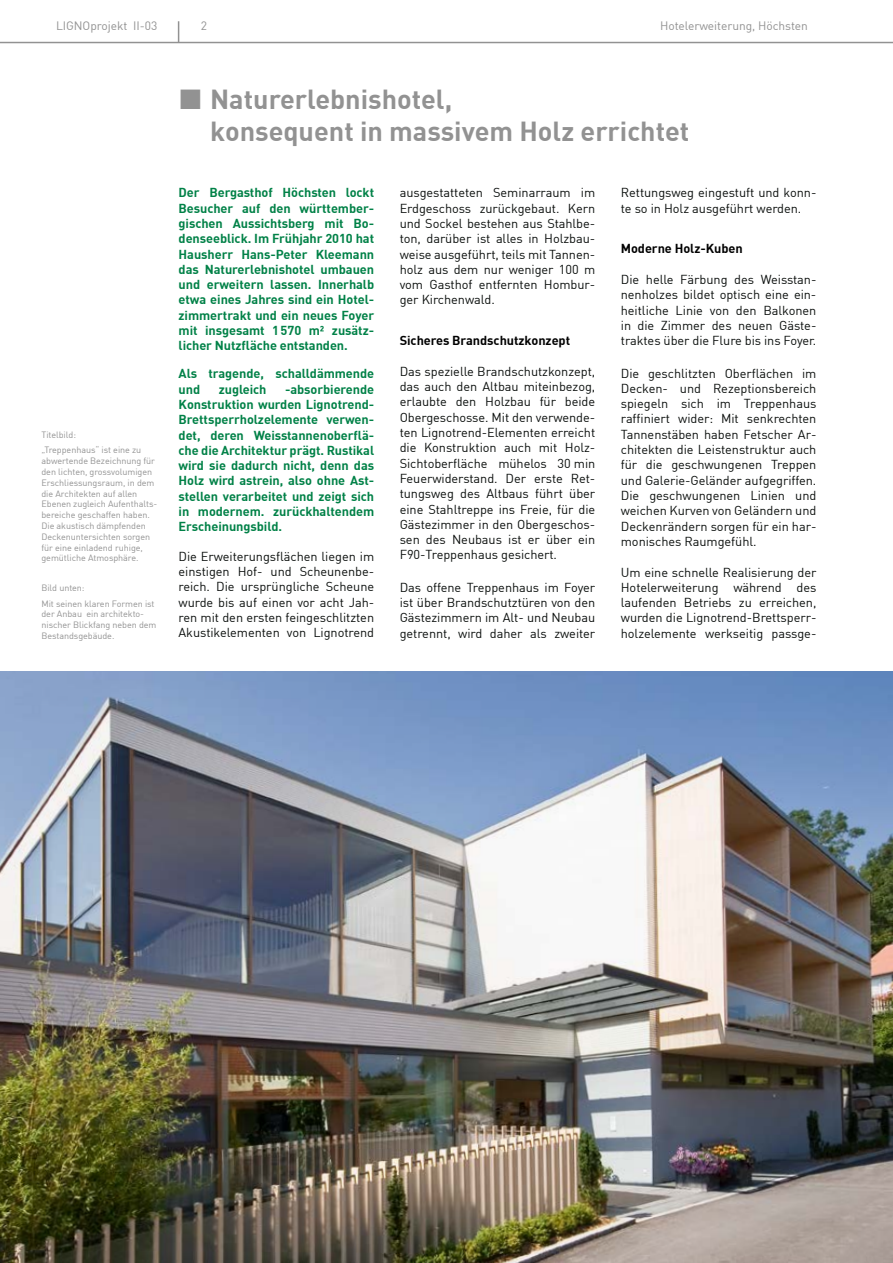
<style>
.page{position:relative;width:893px;height:1263px;background:#fff}
.page>*{position:absolute;margin:0;border:0;box-sizing:border-box;transform-origin:0 0}
.t1{font:700 27px/32.4px "DIN";color:#929292}
.t2{font:12.75px/15.3px "DIN";letter-spacing:-.005em;color:#0c100e;text-align:justify}
.t3{font:700 12.75px/15.3px "DIN";letter-spacing:-.005em;color:#008147;text-align:justify}
.t4{font:700 12.75px "DIN";letter-spacing:-.005em;color:#000}
.t5{font:12px "DIN";letter-spacing:-.005em;color:#929292}
.t6{font:9px/10.8px "DIN";letter-spacing:-.005em;color:#929292}
</style>
<div class="page">
<svg style="left:178px;top:21px;width:1px;height:21px"></svg>
<hr style="left:0;top:42px;width:893px;height:1px;background:#929292">
<img style="left:0;top:672px;width:893px;height:591px">
<p class="t5" style="left:56px;top:18px;width:103px">LIGNOprojekt II-03</p>
<p class="t5" style="left:201px;top:18px;width:8px">2</p>
<p class="t5" style="left:660px;top:18px;width:149px">Hotelerweiterung, Höchsten</p>
<p class="t6" style="left:41px;top:427px;width:101px;line-height:15px">Titelbild:<br>„Treppenhaus“ ist eine zu</p>
<p class="t6" style="left:41px;top:455px;width:117px">abwertende Bezeichnung für den lichten, grossvolumigen<br>Erschliessungsraum, in dem die Architekten auf allen<br>Ebenen zugleich Aufenthalts&shy;bereiche geschaffen haben.<br>Die akustisch dämpfenden<br>Deckenuntersichten sorgen für eine einladend ruhige, gemütliche Atmosphäre.</p>
<p class="t6" style="left:41px;top:580px;width:115px;line-height:15px">Bild unten:<br>Mit seinen klaren Formen ist</p>
<p class="t6" style="left:41px;top:608px;width:117px">der Anbau ein architekto&shy;nischer Blickfang neben dem<br>Bestandsgebäude.</p>
<h1 class="t1" style="left:210px;top:81px;width:481px">Naturerlebnishotel,<br>konsequent in massivem Holz errichtet</h1>
<p class="t3" style="left:179px;top:184px;width:197px">Der Bergasthof Höchsten lockt Besucher auf den württember&shy;gischen Aussichtsberg mit Bo&shy;denseeblick. Im Frühjahr 2010 hat Hausherr Hans-Peter Kleemann das Naturerlebnishotel umbauen und erweitern lassen. Innerhalb etwa eines Jahres sind ein Hotel&shy;zimmertrakt und ein neues Foyer mit insgesamt 1570 m² zusätz&shy;licher Nutzfläche entstanden.</p>
<p class="t3" style="left:179px;top:366px;width:197px">Als tragende, schalldämmende und</p>
<p class="t3" style="left:179px;top:381px;width:197px;text-indent:106px">-absorbierende Konstruktion wurden Lignotrend-Brettsperrholzelemente verwen&shy;det, deren Weisstannenoberflä&shy;che die Architektur prägt. Rustikal wird sie dadurch nicht, denn das Holz wird astrein, also ohne Ast&shy;stellen verarbeitet und zeigt sich in modernem. zurückhaltendem Erscheinungsbild.</p>
<p class="t2" style="left:179px;top:548px;width:197px">Die Erweiterungsflächen liegen im einstigen Hof- und Scheunenbe&shy;reich. Die ursprüngliche Scheune wurde bis auf einen vor acht Jah&shy;ren mit den ersten feingeschlitzten Akustikelementen von Lignotrend</p>
<p class="t3" style="left:219px;top:381px;width:49px">zugleich</p>
<p class="t2" style="left:400px;top:185px;width:197px">ausgestatteten Seminarraum im Erdgeschoss zurückgebaut. Kern und Sockel bestehen aus Stahlbe&shy;ton, darüber ist alles in Holzbau&shy;weise ausgeführt, teils mit Tannen&shy;holz aus dem nur weniger 100 m vom Gasthof entfernten Hombur&shy;ger Kirchenwald.</p>
<p class="t4" style="left:400px;top:332px;width:172px">Sicheres Brandschutzkonzept</p>
<p class="t2" style="left:400px;top:363px;width:197px">Das spezielle Brandschutzkonzept, das auch den Altbau miteinbezog, erlaubte den Holzbau für beide Obergeschosse. Mit den verwende&shy;ten Lignotrend-Elementen erreicht die Konstruktion auch mit Holz-Sichtoberfläche mühelos 30 min Feuerwiderstand. Der erste Ret&shy;tungsweg des Altbaus führt über eine Stahltreppe ins Freie, für die Gästezimmer in den Obergeschos&shy;sen des Neubaus ist er über ein F90-Treppenhaus gesichert.</p>
<p class="t2" style="left:400px;top:579px;width:197px">Das offene Treppenhaus im Foyer ist über Brandschutztüren von den Gästezimmern im Alt- und Neubau getrennt, wird daher als zweiter</p>
<p class="t2" style="left:621px;top:185px;width:197px">Rettungsweg eingestuft und konn&shy;te so in Holz ausgeführt werden.</p>
<p class="t4" style="left:621px;top:240px;width:123px">Moderne Holz-Kuben</p>
<p class="t2" style="left:621px;top:272px;width:197px">Die helle Färbung des Weisstan&shy;nenholzes bildet optisch eine ein&shy;heitliche Linie von den Balkonen in die Zimmer des neuen Gäste&shy;traktes über die Flure bis ins Foyer.</p>
<p class="t2" style="left:621px;top:365px;width:197px">Die geschlitzten Oberflächen im Decken- und Rezeptionsbereich spiegeln sich im Treppenhaus raffiniert wider: Mit senkrechten Tannenstäben haben Fetscher Ar&shy;chitekten die Leistenstruktur auch für die geschwungenen Treppen und Galerie-Geländer aufgegriffen.<br>Die geschwungenen Linien und weichen Kurven von Geländern und Deckenrändern sorgen für ein har&shy;monisches Raumgefühl.</p>
<p class="t2" style="left:621px;top:564px;width:197px">Um eine schnelle Realisierung der Hotelerweiterung während des laufenden Betriebs zu erreichen, wurden die Lignotrend-Brettsperr&shy;holzelemente werkseitig passge-</p>
</div>
